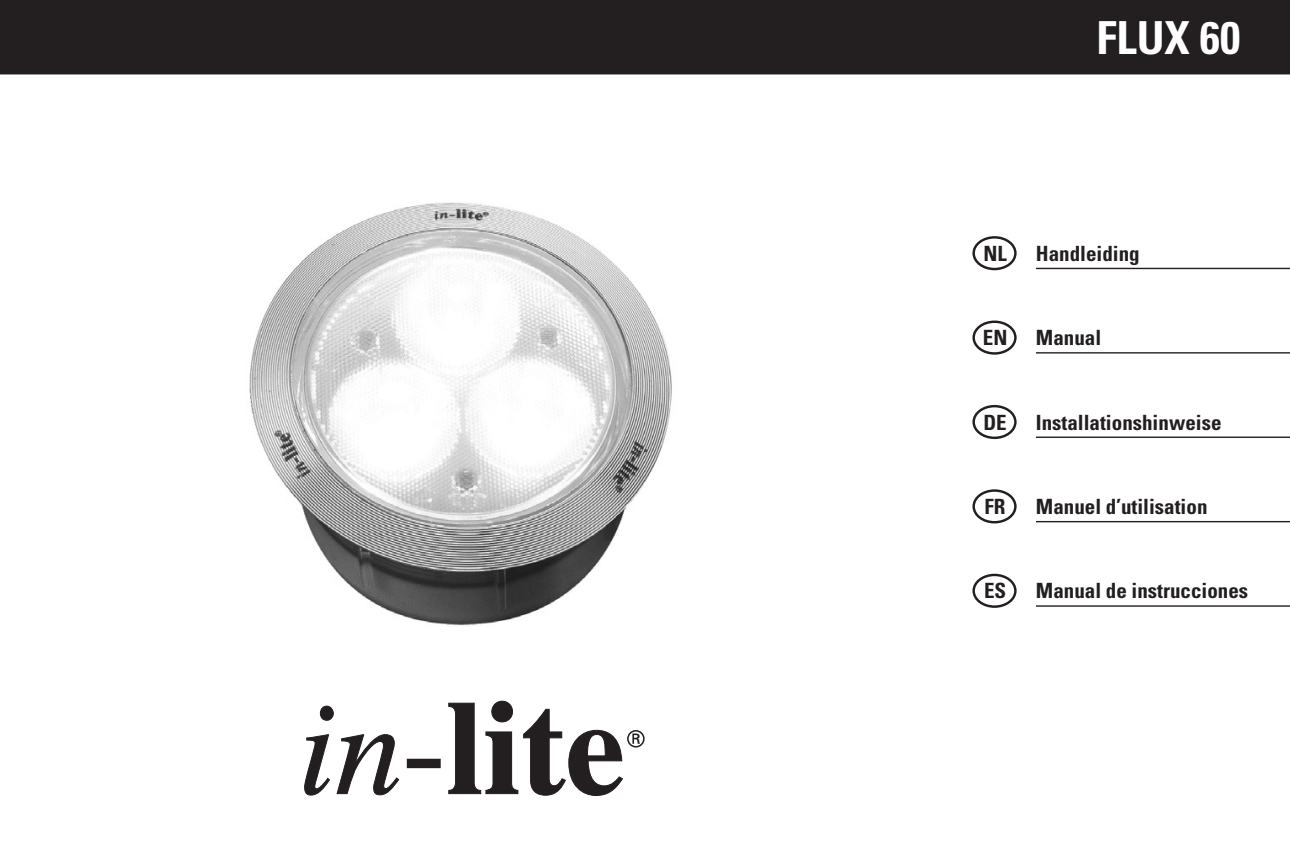
<style>
.page{position:relative;width:1290px;height:844px;background:#fff}
.page>*{position:absolute;margin:0;border:0;box-sizing:border-box;transform-origin:0 0}
.t1{font:700 133.7px "Times";color:#231f20}
.t2{font:700 condensed 45.5px "Univers LT Std";color:#fff}
.lijn_onder_inhoud{font:700 condensed 21px "Univers LT Std";color:#231f20}
.s1{font-weight:400;font-style:italic}
.s2{font-weight:400}
</style>
<div class="page">
<div style="left:0;top:0;width:1290px;height:74px;background:#231f20"></div>
<svg style="left:304px;top:705px;width:95px;height:90px"></svg>
<div style="left:407px;top:758px;width:33px;height:9px;border:1px solid #231f20"></div>
<svg style="left:448px;top:700px;width:197px;height:95px"></svg>
<img style="left:249px;top:202px;width:423px;height:424px">
<div style="left:972px;top:236px;width:44px;height:34px;border:2px solid #231f20;border-radius:50%"></div>
<hr style="left:1036px;top:268px;width:254px;height:1px;background:#231f20">
<div style="left:972px;top:320px;width:44px;height:34px;border:2px solid #231f20;border-radius:50%"></div>
<hr style="left:1036px;top:352px;width:254px;height:1px;background:#231f20">
<div style="left:972px;top:405px;width:44px;height:34px;border:2px solid #231f20;border-radius:50%"></div>
<hr style="left:1036px;top:436px;width:254px;height:2px;background:#231f20">
<div style="left:972px;top:489px;width:44px;height:34px;border:2px solid #231f20;border-radius:50%"></div>
<hr style="left:1036px;top:521px;width:254px;height:1px;background:#231f20">
<div style="left:972px;top:573px;width:44px;height:34px;border:2px solid #231f20;border-radius:50%"></div>
<hr style="left:1036px;top:605px;width:254px;height:1px;background:#231f20">
<p class="t1" style="left:298px;top:668px;width:328px"><span class="s1">in</span><span class="s2">-</span>lite</p>
<p class="t2" style="left:1096px;top:10px;width:146px">FLUX 60</p>
<p class="lijn_onder_inhoud" style="left:983px;top:240px;width:25px">NL</p>
<p class="lijn_onder_inhoud" style="left:1036px;top:240px;width:105px">Handleiding</p>
<p class="lijn_onder_inhoud" style="left:983px;top:325px;width:26px">EN</p>
<p class="lijn_onder_inhoud" style="left:1036px;top:325px;width:67px">Manual</p>
<p class="lijn_onder_inhoud" style="left:983px;top:409px;width:25px">DE</p>
<p class="lijn_onder_inhoud" style="left:1036px;top:409px;width:187px">Installationshinweise</p>
<p class="lijn_onder_inhoud" style="left:984px;top:493px;width:22px">FR</p>
<p class="lijn_onder_inhoud" style="left:1036px;top:493px;width:173px">Manuel d’utilisation</p>
<p class="lijn_onder_inhoud" style="left:984px;top:578px;width:24px">ES</p>
<p class="lijn_onder_inhoud" style="left:1036px;top:578px;width:214px">Manual de instrucciones</p>
</div>
